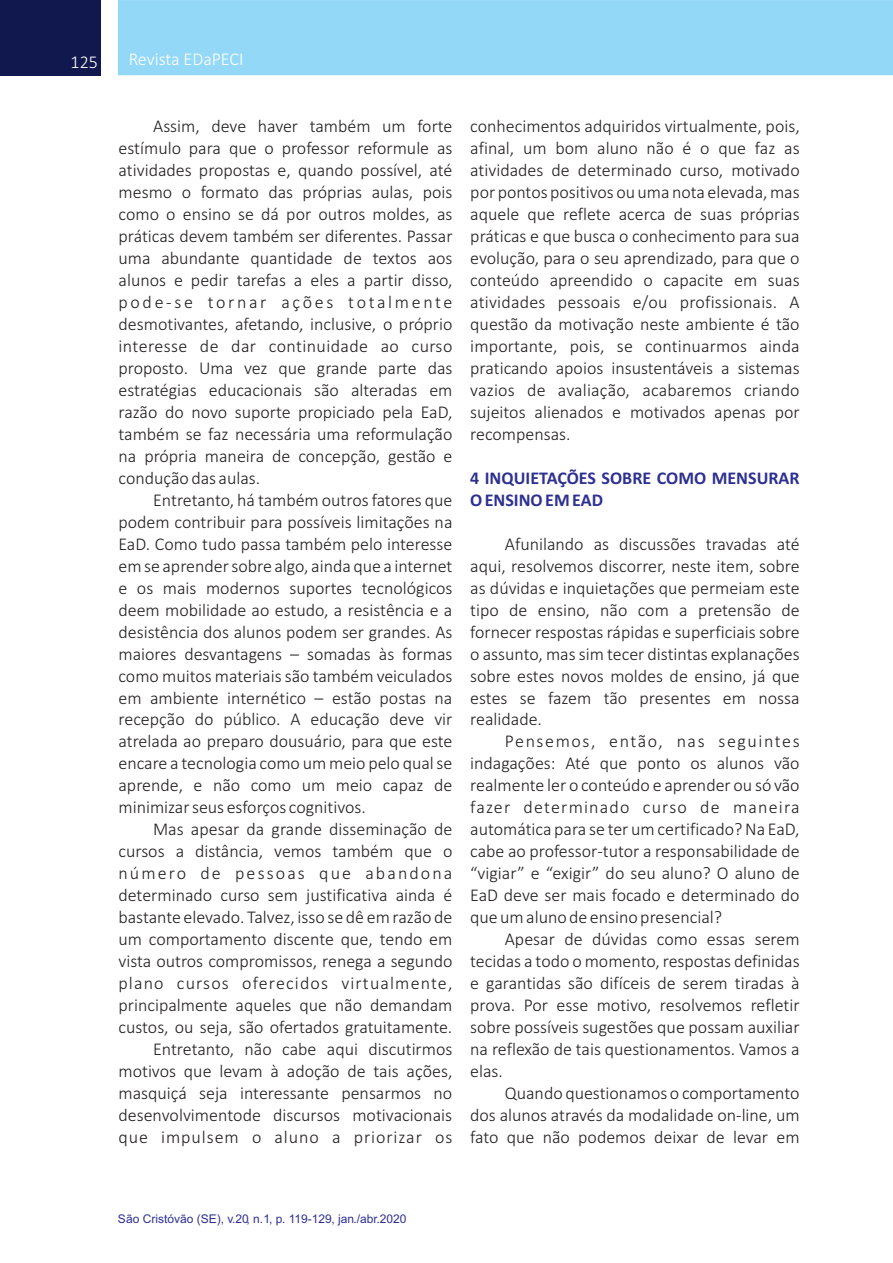
<style>
.page{position:relative;width:893px;height:1263px;background:#fff}
.page>*{position:absolute;margin:0;border:0;box-sizing:border-box;transform-origin:0 0}
.t1{font:300 18px/21.9px "Calibri";color:#231f20;text-align:justify}
.t2{font:700 18px/21.9px "Calibri";color:#2e3092}
.t3{font:300 18px "Calibri";color:#fff}
.t4{font:12px "Arial";color:#2e3092}
</style>
<div class="page">
<div style="left:0;top:0;width:101px;height:75px;background:#11184d"></div>
<div style="left:119px;top:1px;width:774px;height:74px;background:#93d9f7"></div>
<div style="left:118px;top:0;width:775px;height:75px;border:2px solid #93d9f7"></div>
<p class="t3" style="left:71px;top:54px;width:29px">125</p>
<p class="t3" style="left:129px;top:51px;width:116px">Revista EDaPECI</p>
<p class="t1" style="left:119px;top:117px;width:335px;text-indent:35px">Assim, deve haver também um forte estímulo para que o professor reformule as atividades propostas e, quando possível, até mesmo o formato das próprias aulas, pois como o ensino se dá por outros moldes, as práticas devem também ser diferentes. Passar uma abundante quantidade de textos aos alunos e pedir tarefas a eles a partir disso, pode-se tornar ações totalmente desmotivantes, afetando, inclusive, o próprio interesse de dar continuidade ao curso proposto. Uma vez que grande parte das estratégias educacionais são alteradas em razão do novo suporte propiciado pela EaD, também se faz necessária uma reformulação na própria maneira de concepção, gestão e condução das aulas.</p>
<p class="t1" style="left:118px;top:490px;width:335px;text-indent:35px">Entretanto, há também outros fatores que podem contribuir para possíveis limitações na EaD. Como tudo passa também pelo interesse em se aprender sobre algo, ainda que a internet e os mais modernos suportes tecnológicos deem mobilidade ao estudo, a resistência e a desistência dos alunos podem ser grandes. As maiores desvantagens – somadas às formas como muitos materiais são também veiculados em ambiente internético – estão postas na recepção do público. A educação deve vir atrelada ao preparo dousuário, para que este encare a tecnologia como um meio pelo qual se aprende, e não como um meio capaz de minimizar seus esforços cognitivos.</p>
<p class="t1" style="left:118px;top:820px;width:335px;text-align:right">Mas apesar da grande disseminação de cursos a distância, vemos também que o número de pessoas que abandona determinado curso sem justificativa ainda é bastante elevado. Talvez, isso se dê em razão de um comportamento discente que, tendo em vista outros compromissos, renega a segundo plano cursos oferecidos virtualmente, principalmente aqueles que não demandam custos, ou seja, são ofertados gratuitamente.<br>Entretanto, não cabe aqui discutirmos motivos que levam à adoção de tais ações, masquiçá seja interessante pensarmos no desenvolvimentode discursos motivacionais que impulsem o aluno a priorizar os</p>
<p class="t1" style="left:470px;top:117px;width:331px">conhecimentos adquiridos virtualmente, pois, afinal, um bom aluno não é o que faz as atividades de determinado curso, motivado por pontos positivos ou uma nota elevada, mas aquele que reflete acerca de suas próprias práticas e que busca o conhecimento para sua evolução, para o seu aprendizado, para que o conteúdo apreendido o capacite em suas atividades pessoais e/ou profissionais. A questão da motivação neste ambiente é tão importante, pois, se continuarmos ainda praticando apoios insustentáveis a sistemas vazios de avaliação, acabaremos criando sujeitos alienados e motivados apenas por recompensas.</p>
<p class="t2" style="left:470px;top:468px;width:331px">4 INQUIETAÇÕES SOBRE COMO MENSURAR<br>O ENSINO EM EAD</p>
<p class="t1" style="left:470px;top:534px;width:331px;text-indent:35px">Afunilando as discussões travadas até aqui, resolvemos discorrer, neste item, sobre as dúvidas e inquietações que permeiam este tipo de ensino, não com a pretensão de fornecer respostas rápidas e superficiais sobre o assunto, mas sim tecer distintas explanações sobre estes novos moldes de ensino, já que estes se fazem tão presentes em nossa realidade.</p>
<p class="t1" style="left:470px;top:732px;width:331px;text-indent:35px">Pensemos, então, nas seguintes indagações: Até que ponto os alunos vão realmente ler o conteúdo e aprender ou só vão fazer determinado curso de maneira automática para se ter um certificado? Na EaD, cabe ao professor-tutor a responsabilidade de “vigiar” e “exigir” do seu aluno? O aluno de EaD deve ser mais focado e determinado do que um aluno de ensino presencial?</p>
<p class="t1" style="left:470px;top:930px;width:331px;text-indent:35px">Apesar de dúvidas como essas serem tecidas a todo o momento, respostas definidas e garantidas são difíceis de serem tiradas à prova. Por esse motivo, resolvemos refletir sobre possíveis sugestões que possam auxiliar na reflexão de tais questionamentos. Vamos a elas.</p>
<p class="t1" style="left:470px;top:1083px;width:331px;text-indent:35px">Quando questionamos o comportamento dos alunos através da modalidade on-line, um fato que não podemos deixar de levar em</p>
<p class="t4" style="left:118px;top:1214px;width:290px">São Cristóvão (SE), v.20, n.1, p. 119-129, jan./abr.2020</p>
</div>
